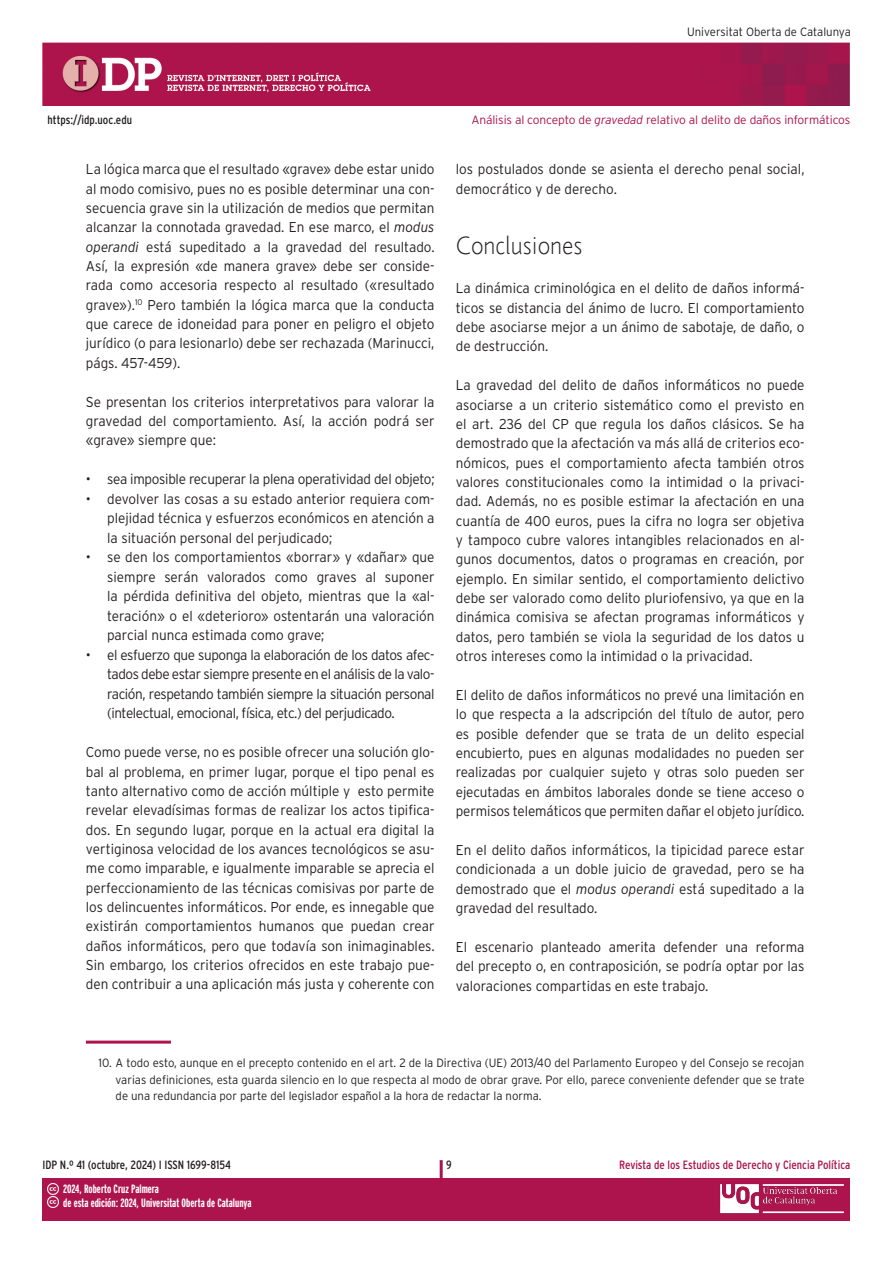
<style>
.page{position:relative;width:893px;height:1263px;background:#fff}
.page>*{position:absolute;margin:0;border:0;box-sizing:border-box;transform-origin:0 0}
._03_apartat_1{font:24px "Pragma ND Light";color:#231f20;scale:.95 1}
._02_texto_base{font:300 14.25px/19.4px "Interstate";color:#231f20;text-align:justify;scale:.95 1}
.boliches{font:300 14.25px/19.5px "Interstate";letter-spacing:-.005em;color:#231f20;text-align:justify;scale:.95 1}
.boliches_F{font:300 14.25px/19.5px "Interstate";letter-spacing:-.03em;color:#231f20;text-align:justify;scale:.95 1}
.notes{font:300 12px/16.5px "Interstate";color:#231f20;text-align:justify;scale:.95 1}
.t1{font:700 extra-condensed 12px/14.4px "Interstate";color:#fff}
.t2{font:300 12px "Interstate";letter-spacing:-.01em;color:#ad134c}
.t3{font:condensed 12px "Interstate";color:#231f20}
.t4{font:condensed 12px "Interstate";color:#ad134c}
.s1{font-style:italic}
</style>
<div class="page">
<img style="left:43px;top:43px;width:807px;height:63px">
<div style="left:43px;top:1178px;width:807px;height:42px;background:#ad134c"></div>
<hr style="left:440px;top:1160px;width:3px;height:44px;background:#ad134c">
<img style="left:720px;top:1184px;width:124px;height:30px">
<svg style="left:47px;top:1183px;width:11px;height:25px"></svg>
<hr style="left:86px;top:1040px;width:85px;height:3px;background:#ad134c">
<p class="notes" style="left:687px;top:23px;width:174px">Universitat Oberta de Catalunya</p>
<p class="t3" style="left:48px;top:113px;width:86px">https://idp.uoc.edu</p>
<p class="_02_texto_base" style="left:86px;top:159px;width:369px">La lógica marca que el resultado «grave» debe estar unido al modo comisivo, pues no es posible determinar una con&shy;secuencia grave sin la utilización de medios que permitan alcanzar la connotada gravedad. En ese marco, el <span class="s1">modus operandi</span> está supeditado a la gravedad del resultado.<br>Así, la expresión «de manera grave» debe ser conside&shy;rada como accesoria respecto al resultado («resultado grave»).<sup>10</sup> Pero también la lógica marca que la conducta que carece de idoneidad para poner en peligro el objeto jurídico (o para lesionarlo) debe ser rechazada (Marinucci, págs. 457-459).</p>
<p class="_02_texto_base" style="left:86px;top:392px;width:369px">Se presentan los criterios interpretativos para valorar la gravedad del comportamiento. Así, la acción podrá ser «grave» siempre que:</p>
<h2 class="boliches" style="left:86px;top:469px;width:369px">• sea imposible recuperar la plena operatividad del objeto;</h2>
<h2 class="boliches" style="left:107px;top:489px;width:346px;text-indent:-21px">• devolver las cosas a su estado anterior requiera com&shy;plejidad técnica y esfuerzos económicos en atención a la situación personal del perjudicado;</h2>
<h2 class="boliches" style="left:107px;top:547px;width:346px;text-indent:-21px">• se den los comportamientos «borrar» y «dañar» que siempre serán valorados como graves al suponer la pérdida definitiva del objeto, mientras que la «al&shy;teración» o el «deterioro» ostentarán una valoración parcial nunca estimada como grave;</h2>
<h2 class="boliches_F" style="left:107px;top:645px;width:346px;text-indent:-21px">• el esfuerzo que suponga la elaboración de los datos afec&shy;tados debe estar siempre presente en el análisis de la valo&shy;ración, respetando también siempre la situación personal (intelectual, emocional, física, etc.) del perjudicado.</h2>
<p class="_02_texto_base" style="left:86px;top:742px;width:369px">Como puede verse, no es posible ofrecer una solución glo&shy;bal al problema, en primer lugar, porque el tipo penal es tanto alternativo como de acción múltiple y esto permite revelar elevadísimas formas de realizar los actos tipifica&shy;dos. En segundo lugar, porque en la actual era digital la vertiginosa velocidad de los avances tecnológicos se asu&shy;me como imparable, e igualmente imparable se aprecia el perfeccionamiento de las técnicas comisivas por parte de los delincuentes informáticos. Por ende, es innegable que existirán comportamientos humanos que puedan crear daños informáticos, pero que todavía son inimaginables.<br>Sin embargo, los criterios ofrecidos en este trabajo pue&shy;den contribuir a una aplicación más justa y coherente con</p>
<p class="t2" style="left:471px;top:113px;width:381px">Análisis al concepto de <span class="s1">gravedad</span> relativo al delito de daños informáticos</p>
<p class="_02_texto_base" style="left:456px;top:159px;width:369px">los postulados donde se asienta el derecho penal social, democrático y de derecho.</p>
<h2 class="_03_apartat_1" style="left:456px;top:231px;width:135px">Conclusiones</h2>
<p class="_02_texto_base" style="left:456px;top:278px;width:369px">La dinámica criminológica en el delito de daños informá&shy;ticos se distancia del ánimo de lucro. El comportamiento debe asociarse mejor a un ánimo de sabotaje, de daño, o de destrucción.</p>
<p class="_02_texto_base" style="left:456px;top:375px;width:369px">La gravedad del delito de daños informáticos no puede asociarse a un criterio sistemático como el previsto en el art. 236 del CP que regula los daños clásicos. Se ha demostrado que la afectación va más allá de criterios eco&shy;nómicos, pues el comportamiento afecta también otros valores constitucionales como la intimidad o la privaci&shy;dad. Además, no es posible estimar la afectación en una cuantía de 400 euros, pues la cifra no logra ser objetiva y tampoco cubre valores intangibles relacionados en al&shy;gunos documentos, datos o programas en creación, por ejemplo. En similar sentido, el comportamiento delictivo debe ser valorado como delito pluriofensivo, ya que en la dinámica comisiva se afectan programas informáticos y datos, pero también se viola la seguridad de los datos u otros intereses como la intimidad o la privacidad.</p>
<p class="_02_texto_base" style="left:456px;top:685px;width:369px">El delito de daños informáticos no prevé una limitación en lo que respecta a la adscripción del título de autor, pero es posible defender que se trata de un delito especial encubierto, pues en algunas modalidades no pueden ser realizadas por cualquier sujeto y otras solo pueden ser ejecutadas en ámbitos laborales donde se tiene acceso o permisos telemáticos que permiten dañar el objeto jurídico.</p>
<p class="_02_texto_base" style="left:456px;top:840px;width:369px">En el delito daños informáticos, la tipicidad parece estar condicionada a un doble juicio de gravedad, pero se ha demostrado que el <span class="s1">modus operandi</span> está supeditado a la gravedad del resultado.</p>
<p class="_02_texto_base" style="left:456px;top:937px;width:369px">El escenario planteado amerita defender una reforma del precepto o, en contraposición, se podría optar por las valoraciones compartidas en este trabajo.</p>
<p class="notes" style="left:116px;top:1054px;width:727px;text-indent:-17px">10. A todo esto, aunque en el precepto contenido en el art. 2 de la Directiva (UE) 2013/40 del Parlamento Europeo y del Consejo se recojan varias definiciones, esta guarda silencio en lo que respecta al modo de obrar grave. Por ello, parece conveniente defender que se trate de una redundancia por parte del legislador español a la hora de redactar la norma.</p>
<p class="t3" style="left:43px;top:1158px;width:190px">IDP N.º 41 (octubre, 2024) I ISSN 1699-8154</p>
<p class="t3" style="left:446px;top:1158px;width:7px">9</p>
<p class="t4" style="left:619px;top:1158px;width:233px">Revista de los Estudios de Derecho y Ciencia Política</p>
<p class="t1" style="left:63px;top:1181px;width:190px">2024, Roberto Cruz Palmera<br>de esta edición: 2024, Universitat Oberta de Catalunya</p>
</div>
